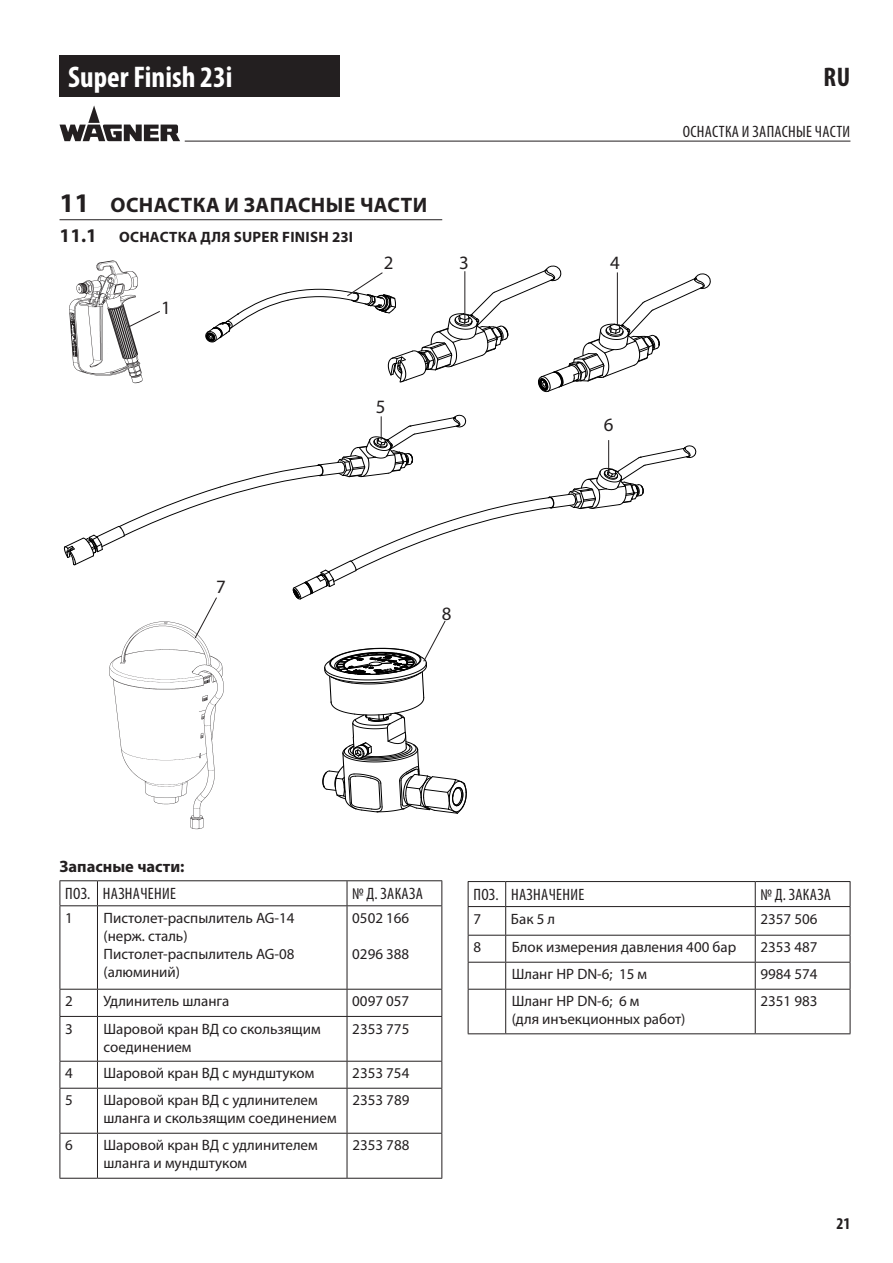
<style>
.page{position:relative;width:893px;height:1263px;background:#fff}
.page>*{position:absolute;margin:0;border:0;box-sizing:border-box;transform-origin:0 0}
.t1{font:700 condensed 30px "Myriad Pro";color:#fff}
.t2{font:700 condensed 27px "Myriad Pro";color:#231f20}
.t3{font:700 21px "Myriad Pro";letter-spacing:.02em;color:#231f20}
.t4{font:18.9px "Myriad Pro";color:#231f20}
.t5{font:condensed 16.5px "Myriad Pro";letter-spacing:.02em;color:#231f20}
.t6{font:700 16.5px "Myriad Pro";color:#231f20}
.t7{font:700 condensed 16.5px "Myriad Pro";color:#231f20}
.t8{font:15px/18px "Myriad Pro";color:#231f20}
.t9{font:700 15px "Myriad Pro";letter-spacing:.02em;color:#231f20}
.s1{font-size:27px}
.s2{font-size:19.5px}
</style>
<div class="page">
<div style="left:60px;top:55px;width:280px;height:41px;background:#231f20"></div>
<hr style="left:185px;top:141px;width:665px;height:1px;background:#231f20">
<svg style="left:60px;top:105px;width:120px;height:36px"></svg>
<hr style="left:60px;top:219px;width:382px;height:1px;background:#231f20">
<svg style="left:60px;top:881px;width:1px;height:24px"></svg>
<hr style="left:60px;top:880px;width:37px;height:1px;background:#231f20">
<svg style="left:97px;top:881px;width:1px;height:24px"></svg>
<hr style="left:97px;top:880px;width:250px;height:1px;background:#231f20">
<svg style="left:347px;top:881px;width:1px;height:24px"></svg>
<hr style="left:347px;top:880px;width:95px;height:1px;background:#231f20">
<svg style="left:441px;top:881px;width:1px;height:24px"></svg>
<hr style="left:60px;top:906px;width:1px;height:83px;background:#231f20">
<svg style="left:60px;top:990px;width:1px;height:26px"></svg>
<hr style="left:60px;top:1017px;width:1px;height:44px;background:#231f20">
<svg style="left:60px;top:1062px;width:1px;height:26px"></svg>
<hr style="left:60px;top:1088px;width:1px;height:45px;background:#231f20">
<hr style="left:60px;top:1133px;width:1px;height:45px;background:#231f20">
<hr style="left:60px;top:905px;width:37px;height:1px;background:#231f20">
<hr style="left:97px;top:906px;width:1px;height:83px;background:#231f20">
<svg style="left:97px;top:990px;width:1px;height:26px"></svg>
<hr style="left:97px;top:1017px;width:1px;height:44px;background:#231f20">
<svg style="left:97px;top:1062px;width:1px;height:26px"></svg>
<hr style="left:97px;top:1088px;width:1px;height:45px;background:#231f20">
<hr style="left:97px;top:1133px;width:1px;height:45px;background:#231f20">
<hr style="left:97px;top:905px;width:250px;height:1px;background:#231f20">
<hr style="left:347px;top:906px;width:1px;height:83px;background:#231f20">
<svg style="left:347px;top:990px;width:1px;height:26px"></svg>
<hr style="left:347px;top:1017px;width:1px;height:44px;background:#231f20">
<svg style="left:347px;top:1062px;width:1px;height:26px"></svg>
<hr style="left:347px;top:1088px;width:1px;height:45px;background:#231f20">
<hr style="left:347px;top:1133px;width:1px;height:45px;background:#231f20">
<hr style="left:347px;top:905px;width:95px;height:1px;background:#231f20">
<hr style="left:441px;top:906px;width:1px;height:83px;background:#231f20">
<svg style="left:441px;top:990px;width:1px;height:26px"></svg>
<hr style="left:441px;top:1017px;width:1px;height:44px;background:#231f20">
<svg style="left:441px;top:1062px;width:1px;height:26px"></svg>
<hr style="left:441px;top:1088px;width:1px;height:45px;background:#231f20">
<hr style="left:441px;top:1133px;width:1px;height:45px;background:#231f20">
<hr style="left:60px;top:989px;width:37px;height:1px;background:#231f20">
<hr style="left:60px;top:1016px;width:37px;height:1px;background:#231f20">
<hr style="left:60px;top:1061px;width:37px;height:1px;background:#231f20">
<hr style="left:60px;top:1088px;width:37px;height:1px;background:#231f20">
<hr style="left:60px;top:1133px;width:37px;height:1px;background:#231f20">
<hr style="left:97px;top:989px;width:250px;height:1px;background:#231f20">
<hr style="left:97px;top:1016px;width:250px;height:1px;background:#231f20">
<hr style="left:97px;top:1061px;width:250px;height:1px;background:#231f20">
<hr style="left:97px;top:1088px;width:250px;height:1px;background:#231f20">
<hr style="left:97px;top:1133px;width:250px;height:1px;background:#231f20">
<hr style="left:347px;top:989px;width:95px;height:1px;background:#231f20">
<hr style="left:347px;top:1016px;width:95px;height:1px;background:#231f20">
<hr style="left:347px;top:1061px;width:95px;height:1px;background:#231f20">
<hr style="left:347px;top:1088px;width:95px;height:1px;background:#231f20">
<hr style="left:347px;top:1133px;width:95px;height:1px;background:#231f20">
<hr style="left:60px;top:1178px;width:37px;height:1px;background:#231f20">
<hr style="left:97px;top:1178px;width:250px;height:1px;background:#231f20">
<hr style="left:347px;top:1178px;width:95px;height:1px;background:#231f20">
<hr style="left:468px;top:881px;width:38px;height:1px;background:#231f20">
<hr style="left:506px;top:881px;width:249px;height:1px;background:#231f20">
<hr style="left:755px;top:881px;width:95px;height:1px;background:#231f20">
<hr style="left:468px;top:989px;width:1px;height:44px;background:#231f20">
<hr style="left:468px;top:906px;width:38px;height:1px;background:#231f20">
<hr style="left:505px;top:989px;width:1px;height:44px;background:#231f20">
<hr style="left:506px;top:906px;width:249px;height:1px;background:#231f20">
<hr style="left:755px;top:989px;width:1px;height:44px;background:#231f20">
<hr style="left:755px;top:906px;width:95px;height:1px;background:#231f20">
<hr style="left:850px;top:989px;width:1px;height:44px;background:#231f20">
<hr style="left:468px;top:935px;width:38px;height:1px;background:#231f20">
<hr style="left:468px;top:962px;width:38px;height:1px;background:#231f20">
<hr style="left:506px;top:935px;width:249px;height:1px;background:#231f20">
<hr style="left:506px;top:962px;width:249px;height:1px;background:#231f20">
<hr style="left:755px;top:935px;width:95px;height:1px;background:#231f20">
<hr style="left:755px;top:962px;width:95px;height:1px;background:#231f20">
<svg style="left:468px;top:882px;width:1px;height:107px"></svg>
<svg style="left:505px;top:882px;width:1px;height:107px"></svg>
<svg style="left:755px;top:882px;width:1px;height:107px"></svg>
<svg style="left:850px;top:882px;width:1px;height:107px"></svg>
<hr style="left:468px;top:989px;width:38px;height:1px;background:#231f20">
<hr style="left:468px;top:1033px;width:38px;height:1px;background:#231f20">
<hr style="left:506px;top:989px;width:249px;height:1px;background:#231f20">
<hr style="left:506px;top:1033px;width:249px;height:1px;background:#231f20">
<hr style="left:755px;top:989px;width:95px;height:1px;background:#231f20">
<hr style="left:755px;top:1033px;width:95px;height:1px;background:#231f20">
<img style="left:69px;top:260px;width:74px;height:124px">
<img style="left:190px;top:814px;width:14px;height:16px">
<svg style="left:128px;top:310px;width:32px;height:18px"></svg>
<svg style="left:205px;top:265px;width:506px;height:127px"></svg>
<hr style="left:464px;top:271px;width:1px;height:52px;background:#231f20">
<hr style="left:617px;top:272px;width:1px;height:52px;background:#231f20">
<svg style="left:64px;top:414px;width:633px;height:400px"></svg>
<h1 class="t1" style="left:68px;top:58px;width:166px">Super Finish 23i</h1>
<h3 class="t3" style="left:60px;top:191px;width:369px"><span class="s1">11</span> ОСНАСТКА И ЗАПАСНЫЕ ЧАСТИ</h3>
<p class="t9" style="left:60px;top:227px;width:295px"><span class="s2">11.1</span> ОСНАСТКА ДЛЯ SUPER FINISH 23I</p>
<p class="t4" style="left:161px;top:296px;width:11px">1</p>
<p class="t4" style="left:384px;top:251px;width:11px">2</p>
<p class="t4" style="left:459px;top:251px;width:11px">3</p>
<p class="t4" style="left:610px;top:251px;width:11px">4</p>
<p class="t4" style="left:376px;top:395px;width:11px">5</p>
<p class="t4" style="left:604px;top:413px;width:11px">6</p>
<p class="t4" style="left:216px;top:575px;width:11px">7</p>
<p class="t4" style="left:442px;top:602px;width:11px">8</p>
<h2 class="t2" style="left:823px;top:60px;width:28px">RU</h2>
<p class="t5" style="left:683px;top:122px;width:169px">ОСНАСТКА И ЗАПАСНЫЕ ЧАСТИ</p>
<p class="t6" style="left:60px;top:856px;width:127px">Запасные части:</p>
<p class="t5" style="left:65px;top:884px;width:112px">ПОЗ. НАЗНАЧЕНИЕ</p>
<p class="t5" style="left:352px;top:884px;width:72px">№ Д. ЗАКАЗА</p>
<p class="t8" style="left:65px;top:909px;width:9px">1</p>
<p class="t8" style="left:103px;top:909px;width:193px">Пистолет-распылитель AG-14 (нерж. сталь)<br>Пистолет-распылитель AG-08 (алюминий)</p>
<p class="t8" style="left:352px;top:909px;width:59px">0502 166</p>
<p class="t8" style="left:352px;top:945px;width:59px">0296 388</p>
<p class="t8" style="left:65px;top:992px;width:9px">2</p>
<p class="t8" style="left:103px;top:992px;width:127px">Удлинитель шланга</p>
<p class="t8" style="left:352px;top:992px;width:59px">0097 057</p>
<p class="t8" style="left:65px;top:1019px;width:9px">3</p>
<p class="t8" style="left:103px;top:1019px;width:219px">Шаровой кран ВД со скользящим соединением</p>
<p class="t8" style="left:352px;top:1019px;width:59px">2353 775</p>
<p class="t8" style="left:65px;top:1064px;width:9px">4</p>
<p class="t8" style="left:103px;top:1064px;width:212px">Шаровой кран ВД с мундштуком</p>
<p class="t8" style="left:352px;top:1064px;width:59px">2353 754</p>
<p class="t8" style="left:65px;top:1091px;width:9px">5</p>
<p class="t8" style="left:103px;top:1091px;width:235px">Шаровой кран ВД с удлинителем шланга и скользящим соединением</p>
<p class="t8" style="left:352px;top:1091px;width:59px">2353 789</p>
<p class="t8" style="left:65px;top:1136px;width:9px">6</p>
<p class="t8" style="left:104px;top:1136px;width:216px">Шаровой кран ВД с удлинителем шланга и мундштуком</p>
<p class="t8" style="left:352px;top:1136px;width:59px">2353 788</p>
<p class="t5" style="left:474px;top:884px;width:112px">ПОЗ. НАЗНАЧЕНИЕ</p>
<p class="t5" style="left:760px;top:884px;width:72px">№ Д. ЗАКАЗА</p>
<p class="t8" style="left:473px;top:909px;width:9px">7</p>
<p class="t8" style="left:511px;top:909px;width:46px">Бак 5 л</p>
<p class="t8" style="left:760px;top:909px;width:59px">2357 506</p>
<p class="t8" style="left:473px;top:938px;width:9px">8</p>
<p class="t8" style="left:512px;top:938px;width:226px">Блок измерения давления 400 бар</p>
<p class="t8" style="left:760px;top:938px;width:59px">2353 487</p>
<p class="t8" style="left:512px;top:965px;width:137px">Шланг HP DN-6; 15 м</p>
<p class="t8" style="left:760px;top:965px;width:59px">9984 574</p>
<p class="t8" style="left:512px;top:992px;width:175px">Шланг HP DN-6; 6 м<br>(для инъекционных работ)</p>
<p class="t8" style="left:760px;top:992px;width:59px">2351 983</p>
<p class="t7" style="left:836px;top:1213px;width:16px">21</p>
</div>
